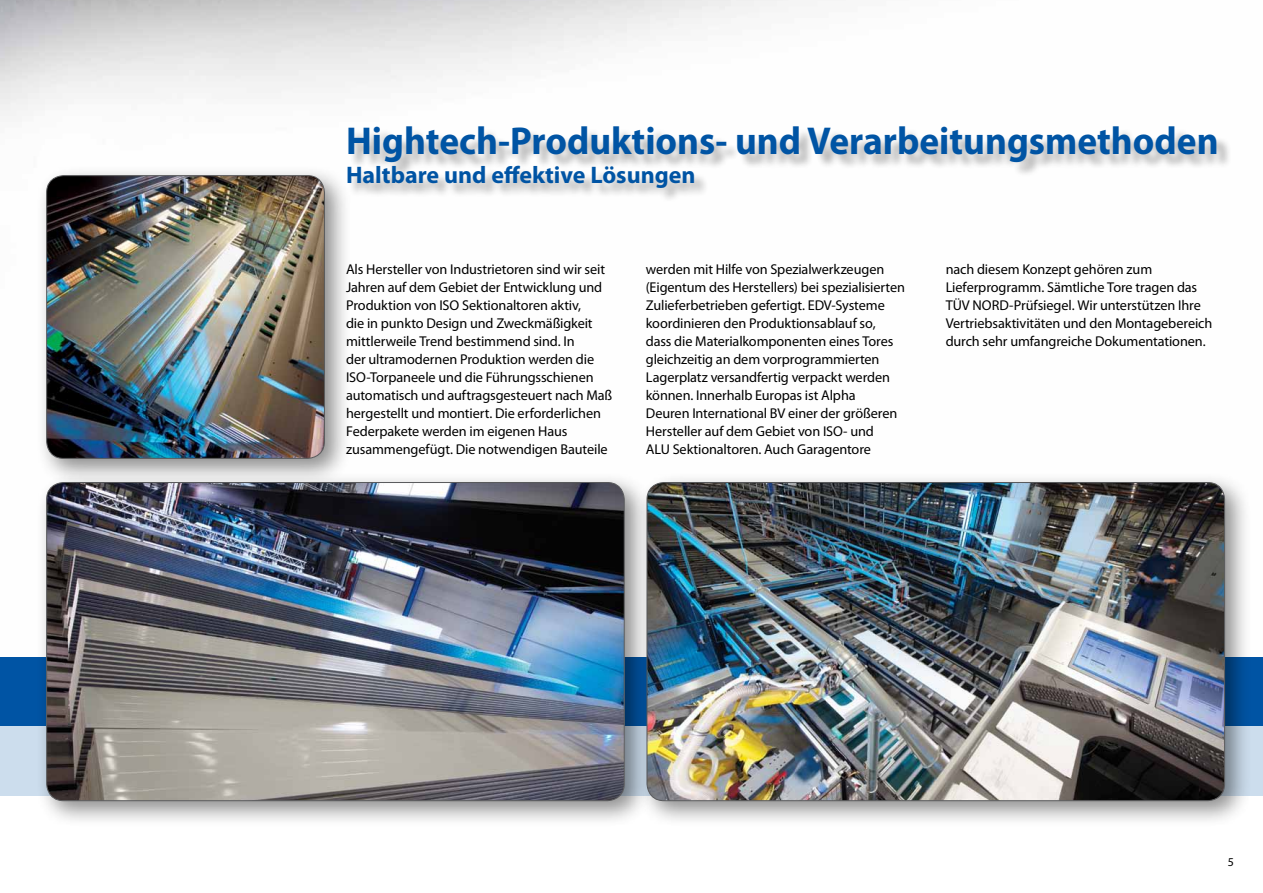
<style>
.page{position:relative;width:1263px;height:893px;background:#fff}
.page>*{position:absolute;margin:0;border:0;box-sizing:border-box;transform-origin:0 0}
.t1{font:700 39px "Myriad Pro";color:#0054a4;scale:.96 1}
.t2{font:700 24px "Myriad Pro";color:#0054a4}
.t3{font:14.25px/18px "Myriad Pro";letter-spacing:-.005em;color:#000}
.t4{font:12px "Myriad Pro";color:#000}
</style>
<div class="page">
<div style="left:0;top:657px;width:1263px;height:70px;background:#0054a4"></div>
<div style="left:0;top:727px;width:1263px;height:69px;background:#ccdded"></div>
<div style="left:349px;top:128px;width:883px;height:75px;background:#000;opacity:.3"></div>
<div style="left:35px;top:164px;width:316px;height:321px;background:#000;opacity:.45"></div>
<img style="left:47px;top:176px;width:277px;height:282px">
<div style="left:46px;top:175px;width:279px;height:284px;border:1px solid #58595b;border-radius:17px"></div>
<div style="left:635px;top:471px;width:616px;height:356px;background:#000;opacity:.45"></div>
<img style="left:651px;top:482px;width:573px;height:319px">
<div style="left:35px;top:471px;width:616px;height:356px;background:#000;opacity:.45"></div>
<img style="left:47px;top:482px;width:577px;height:319px">
<h1 class="t1" style="left:346px;top:116px;width:910px">Hightech-Produktions- und Verarbeitungsmethoden</h1>
<h2 class="t2" style="left:346px;top:159px;width:351px">Haltbare und effektive Lösungen</h2>
<p class="t3" style="left:346px;top:260px;width:268px">Als Hersteller von Industrietoren sind wir seit Jahren auf dem Gebiet der Entwicklung und Produktion von ISO Sektionaltoren aktiv,<br>die in punkto Design und Zweckmäßigkeit mittlerweile Trend bestimmend sind. In<br>der ultramodernen Produktion werden die ISO-Torpaneele und die Führungsschienen automatisch und auftragsgesteuert nach Maß hergestellt und montiert. Die erforderlichen Federpakete werden im eigenen Haus zusammengefügt. Die notwendigen Bauteile</p>
<p class="t3" style="left:646px;top:260px;width:261px">werden mit Hilfe von Spezialwerkzeugen (Eigentum des Herstellers) bei spezialisierten Zulieferbetrieben gefertigt. EDV-Systeme koordinieren den Produktionsablauf so,<br>dass die Materialkomponenten eines Tores gleichzeitig an dem vorprogrammierten Lagerplatz versandfertig verpackt werden können. Innerhalb Europas ist Alpha<br>Deuren International BV einer der größeren Hersteller auf dem Gebiet von ISO- und<br>ALU Sektionaltoren. Auch Garagentore</p>
<p class="t3" style="left:946px;top:260px;width:268px">nach diesem Konzept gehören zum Lieferprogramm. Sämtliche Tore tragen das TÜV NORD-Prüfsiegel. Wir unterstützen Ihre Vertriebsaktivitäten und den Montagebereich durch sehr umfangreiche Dokumentationen.</p>
<p class="t4" style="left:1228px;top:855px;width:8px">5</p>
</div>
